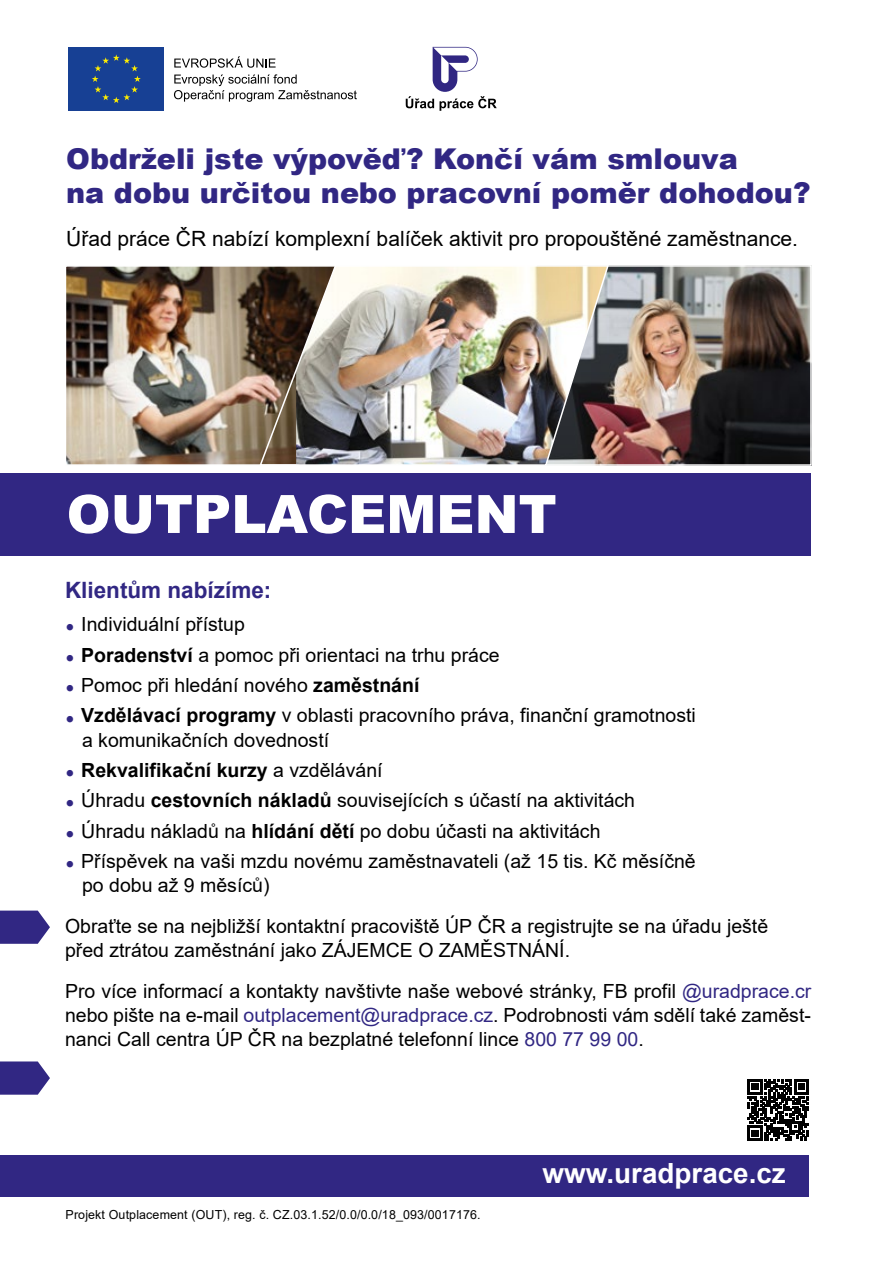
<style>
.page{position:relative;width:893px;height:1263px;background:#fff}
.page>*{position:absolute;margin:0;border:0;box-sizing:border-box;transform-origin:0 0}
.t1{font:900 52.95px "Arial";color:#fff}
.t2{font:900 28.65px/34.3px "Arial";color:#312783}
.t3{font:700 27.75px "Arial";color:#fff}
.t4{font:700 22.5px "Arial";color:#312783}
.t5{font:21px "Arial";color:#000}
.t6{font:19.5px/24px "Arial";color:#000}
.t7{font:700 19.5px "Arial";color:#000}
.t8{font:12.45px "Arial";letter-spacing:.01em;color:#000}
.s1{font-weight:900;color:#312783}
.s2{font-weight:700}
.s3{font-weight:400}
.s4{color:#312783}
</style>
<div class="page">
<svg style="left:0;top:910px;width:50px;height:34px;background:#4e4594"></svg>
<div style="left:0;top:1155px;width:809px;height:42px;background:#312783"></div>
<svg style="left:748px;top:1079px;width:61px;height:61px"></svg>
<svg style="left:0;top:1061px;width:50px;height:34px;background:#4e4594"></svg>
<svg style="left:406px;top:47px;width:91px;height:64px"></svg>
<svg style="left:174px;top:56px;width:102px;height:12px"></svg>
<svg style="left:174px;top:74px;width:183px;height:28px"></svg>
<svg style="left:68px;top:47px;width:1px;height:64px"></svg>
<div style="left:69px;top:47px;width:95px;height:64px;background:#174094"></div>
<svg style="left:92px;top:54px;width:49px;height:49px"></svg>
<img style="left:610px;top:268px;width:199px;height:195px">
<div style="left:527px;top:265px;width:285px;height:201px;border:2px solid #fff"></div>
<img style="left:66px;top:266px;width:192px;height:199px">
<div style="left:0;top:473px;width:811px;height:82px;background:#312783"></div>
<img style="left:258px;top:265px;width:352px;height:201px">
<h2 class="t2" style="left:66px;top:140px;width:746px">Obdrželi jste výpověď? Končí vám smlouva<br>na dobu určitou nebo pracovní poměr dohodou?</h2>
<p class="t5" style="left:66px;top:224px;width:733px">Úřad práce ČR nabízí komplexní balíček aktivit pro propouštěné zaměstnance.</p>
<h1 class="t1" style="left:67px;top:476px;width:492px">OUTPLACEMENT</h1>
<p class="t4" style="left:65px;top:574px;width:208px">Klientům nabízíme:</p>
<p class="t6" style="left:65px;top:612px;width:181px"><span class="s1">•</span> Individuální přístup</p>
<p class="t6" style="left:65px;top:643px;width:436px"><span class="s1">•</span> <span class="s2">Poradenství</span> a pomoc při orientaci na trhu práce</p>
<p class="t6" style="left:65px;top:673px;width:356px"><span class="s1">•</span> Pomoc při hledání nového <span class="s2">zaměstnání</span></p>
<p class="t6" style="left:82px;top:703px;width:615px;text-indent:-17px"><span class="s1">•</span> <span class="s2">Vzdělávací programy</span> v oblasti pracovního práva, finanční gramotnosti a komunikačních dovedností</p>
<p class="t7" style="left:65px;top:756px;width:319px"><span class="s1">•</span> Rekvalifikační kurzy <span class="s3">a vzdělávání</span></p>
<p class="t6" style="left:65px;top:788px;width:572px"><span class="s1">•</span> Úhradu <span class="s2">cestovních nákladů</span> souvisejících s účastí na aktivitách</p>
<p class="t6" style="left:65px;top:819px;width:537px"><span class="s1">•</span> Úhradu nákladů na <span class="s2">hlídání dětí</span> po dobu účasti na aktivitách</p>
<p class="t6" style="left:82px;top:849px;width:615px;text-indent:-17px"><span class="s1">•</span> Příspěvek na vaši mzdu novému zaměstnavateli (až 15 tis. Kč měsíčně po dobu až 9 měsíců)</p>
<p class="t6" style="left:65px;top:914px;width:705px">Obraťte se na nejbližší kontaktní pracoviště ÚP ČR a registrujte se na úřadu ještě před ztrátou zaměstnání jako ZÁJEMCE O ZAMĚSTNÁNÍ.</p>
<p class="t6" style="left:65px;top:979px;width:748px;text-align:justify">Pro více informací a kontakty navštivte naše webové stránky, FB profil <span class="s4">@uradprace.cr </span>nebo pište na e-mail <span class="s4">outplacement@uradprace.cz</span>. Podrobnosti vám sdělí také zaměst&shy;nanci Call centra ÚP ČR na bezplatné telefonní lince <span class="s4">800 77 99 00</span>.</p>
<p class="t8" style="left:66px;top:1206px;width:417px">Projekt Outplacement (OUT), reg. č. CZ.03.1.52/0.0/0.0/18_093/0017176.</p>
<h3 class="t3" style="left:543px;top:1154px;width:245px">www.uradprace.cz</h3>
</div>
